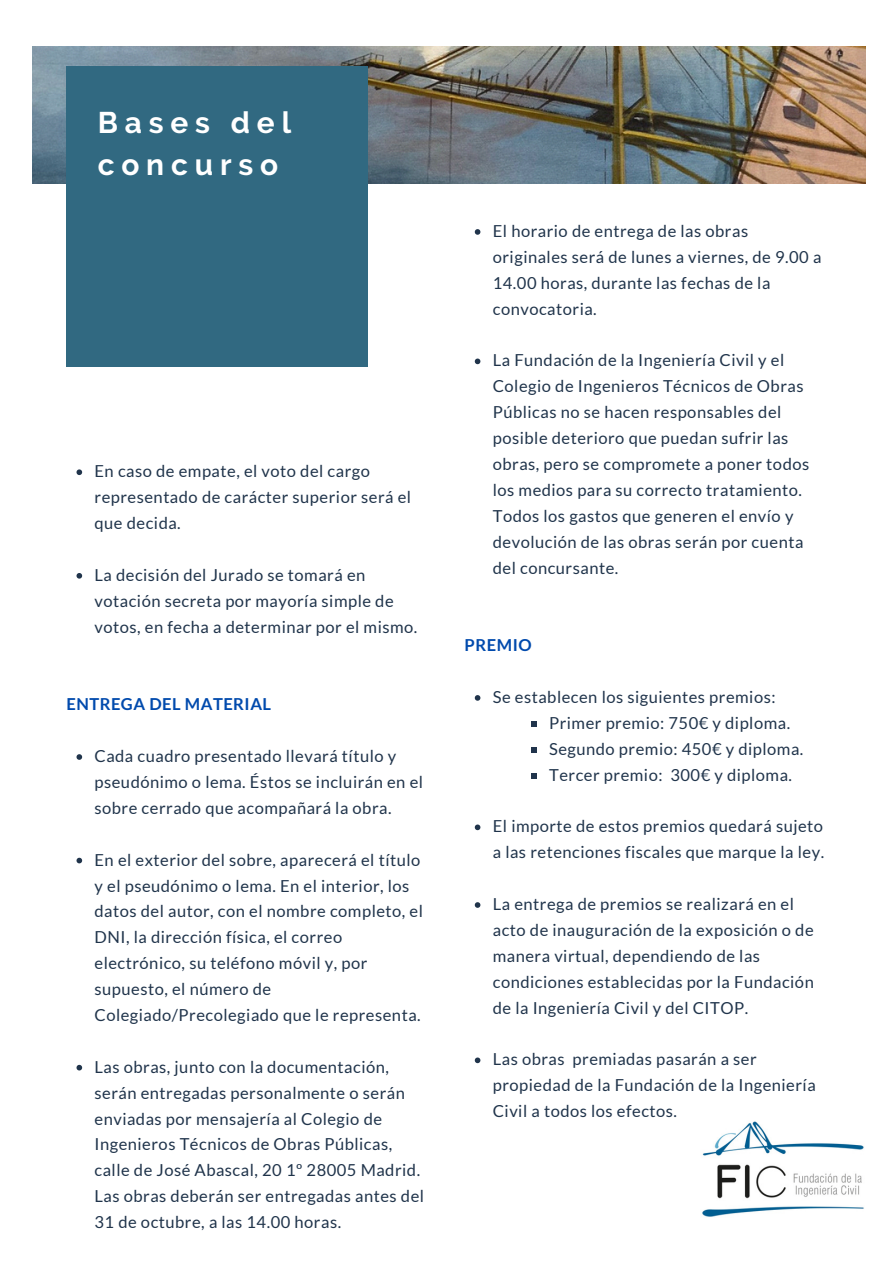
<style>
.page{position:relative;width:894px;height:1264px;background:#fff}
.page>*{position:absolute;margin:0;border:0;box-sizing:border-box;transform-origin:0 0}
.t1{font:700 29.85px/41.7px "Raleway";letter-spacing:.23em;color:#fff}
.t2{font:16.5px/25.8px "Lato";letter-spacing:.03em;color:#20344b}
.t3{font:700 16.5px "Lato";letter-spacing:.03em;color:#004aad}
</style>
<div class="page">
<svg style="left:76px;top:469px;width:6px;height:6px"></svg>
<svg style="left:76px;top:573px;width:6px;height:5px"></svg>
<svg style="left:76px;top:754px;width:6px;height:5px"></svg>
<svg style="left:76px;top:857px;width:6px;height:6px"></svg>
<svg style="left:76px;top:1064px;width:6px;height:6px"></svg>
<svg style="left:474px;top:229px;width:6px;height:6px"></svg>
<svg style="left:474px;top:358px;width:6px;height:6px"></svg>
<svg style="left:474px;top:695px;width:6px;height:5px"></svg>
<svg style="left:531px;top:721px;width:5px;height:5px"></svg>
<svg style="left:531px;top:747px;width:5px;height:5px"></svg>
<svg style="left:531px;top:773px;width:5px;height:5px"></svg>
<svg style="left:474px;top:824px;width:6px;height:6px"></svg>
<svg style="left:474px;top:902px;width:6px;height:5px"></svg>
<svg style="left:474px;top:1057px;width:6px;height:6px"></svg>
<img style="left:33px;top:46px;width:832px;height:138px">
<div style="left:66px;top:66px;width:302px;height:300px;background:#316981"></div>
<img style="left:702px;top:1121px;width:162px;height:96px">
<p class="t1" style="left:98px;top:102px;width:195px">Bases del concurso</p>
<h1 class="t2" style="left:94px;top:458px;width:318px">En caso de empate, el voto del cargo representado de carácter superior será el que decida.</h1>
<p class="t2" style="left:94px;top:561px;width:324px">La decisión del Jurado se tomará en votación secreta por mayoría simple de votos, en fecha a determinar por el mismo.</p>
<p class="t3" style="left:66px;top:694px;width:206px">ENTREGA DEL MATERIAL</p>
<h2 class="t2" style="left:94px;top:742px;width:330px">Cada cuadro presentado llevará título y pseudónimo o lema. Éstos se incluirán en el sobre cerrado que acompañará la obra.</h2>
<p class="t2" style="left:94px;top:846px;width:330px">En el exterior del sobre, aparecerá el título y el pseudónimo o lema. En el interior, los datos del autor, con el nombre completo, el DNI, la dirección física, el correo electrónico, su teléfono móvil y, por supuesto, el número de Colegiado/Precolegiado que le representa.</p>
<p class="t2" style="left:94px;top:1053px;width:331px">Las obras, junto con la documentación, serán entregadas personalmente o serán enviadas por mensajería al Colegio de Ingenieros Técnicos de Obras Públicas, calle de José Abascal, 20 1º 28005 Madrid.<br>Las obras deberán ser entregadas antes del 31 de octubre, a las 14.00 horas.</p>
<p class="t2" style="left:492px;top:218px;width:330px">El horario de entrega de las obras originales será de lunes a viernes, de 9.00 a<br>14.00 horas, durante las fechas de la convocatoria.</p>
<p class="t2" style="left:492px;top:347px;width:318px">La Fundación de la Ingeniería Civil y el Colegio de Ingenieros Técnicos de Obras Públicas no se hacen responsables del posible deterioro que puedan sufrir las obras, pero se compromete a poner todos los medios para su correcto tratamiento.<br>Todos los gastos que generen el envío y devolución de las obras serán por cuenta del concursante.</p>
<p class="t3" style="left:464px;top:635px;width:68px">PREMIO</p>
<p class="t2" style="left:492px;top:683px;width:284px">Se establecen los siguientes premios:</p>
<p class="t2" style="left:549px;top:709px;width:242px">Primer premio: 750€ y diploma.</p>
<p class="t2" style="left:549px;top:735px;width:256px">Segundo premio: 450€ y diploma.</p>
<h2 class="t2" style="left:549px;top:761px;width:244px">Tercer premio: 300€ y diploma.</h2>
<p class="t2" style="left:492px;top:813px;width:333px">El importe de estos premios quedará sujeto a las retenciones fiscales que marque la ley.</p>
<p class="t2" style="left:492px;top:890px;width:322px">La entrega de premios se realizará en el acto de inauguración de la exposición o de manera virtual, dependiendo de las condiciones establecidas por la Fundación de la Ingeniería Civil y del CITOP.</p>
<p class="t2" style="left:492px;top:1046px;width:324px">Las obras premiadas pasarán a ser propiedad de la Fundación de la Ingeniería<br>Civil a todos los efectos.</p>
</div>
